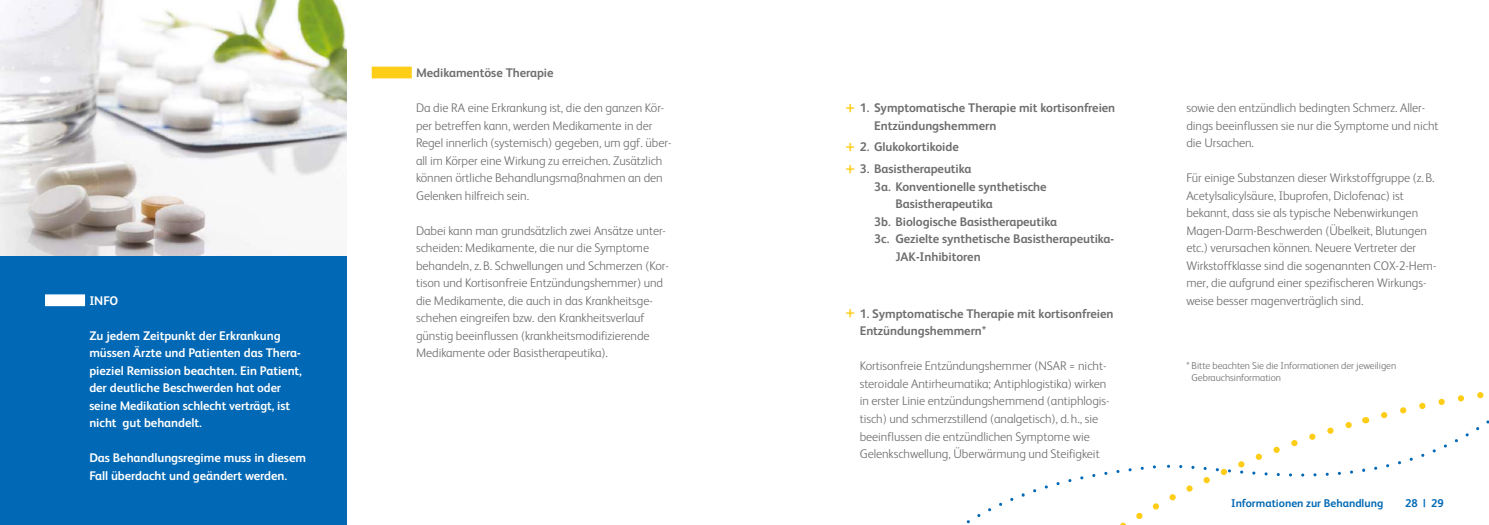
<style>
.page{position:relative;width:1489px;height:525px;background:#fff}
.page>*{position:absolute;margin:0;border:0;box-sizing:border-box;transform-origin:0 0}
.t1{font:300 12.5px/17.5px "FS Albert";letter-spacing:-.005em;color:#6e6e6e}
.t2{font:700 12.5px/17.5px "FS Albert";letter-spacing:-.005em;color:#6e6e6e}
.t3{font:700 12.5px/17.5px "FS Albert";letter-spacing:-.005em;color:#fff}
.t4{font:700 11.25px "FS Albert";color:#0068b4}
.t5{font:300 10px/12px "FS Albert";letter-spacing:-.005em;color:#6e6e6e}
.s1{font-weight:400;font-size:18.75px;color:#fecd17}
</style>
<div class="page">
<img style="left:0;top:0;width:347px;height:256px">
<div style="left:0;top:256px;width:347px;height:268px;background:#0068b4"></div>
<div style="left:45px;top:294px;width:40px;height:12px;background:#fff"></div>
<div style="left:372px;top:67px;width:40px;height:11px;background:#fecd17"></div>
<svg style="left:1116px;top:417px;width:249px;height:107px"></svg>
<svg style="left:1374px;top:392px;width:115px;height:77px"></svg>
<p class="t3" style="left:89px;top:291px;width:30px">INFO</p>
<p class="t3" style="left:89px;top:326px;width:214px">Zu jedem Zeitpunkt der Erkrankung müssen Ärzte und Patienten das Thera&shy;pieziel Remission beachten. Ein Patient, der deutliche Beschwerden hat oder seine Medikation schlecht verträgt, ist nicht gut behandelt.</p>
<p class="t3" style="left:89px;top:449px;width:218px">Das Behandlungsregime muss in diesem<br>Fall überdacht und geändert werden.</p>
<p class="t2" style="left:416px;top:64px;width:139px">Medikamentöse Therapie</p>
<p class="t1" style="left:416px;top:99px;width:257px">Da die RA eine Erkrankung ist, die den ganzen Kör&shy;per betreffen kann, werden Medikamente in der Regel innerlich (systemisch) gegeben, um ggf. über&shy;all im Körper eine Wirkung zu erreichen. Zusätzlich können örtliche Behandlungsmaßnahmen an den Gelenken hilfreich sein.</p>
<p class="t1" style="left:416px;top:221px;width:254px">Dabei kann man grundsätzlich zwei Ansätze unter&shy;scheiden: Medikamente, die nur die Symptome behandeln, z.B. Schwellungen und Schmerzen (Kor&shy;tison und Kortisonfreie Entzündungshemmer) und die Medikamente, die auch in das Krankheitsge&shy;schehen eingreifen bzw. den Krankheitsverlauf günstig beeinflussen (krankheitsmodifizierende Medikamente oder Basistherapeutika).</p>
<p class="t2" style="left:874px;top:99px;width:242px;text-indent:-29px"><span class="s1">+</span> 1. Symptomatische Therapie mit kortisonfreien<br>Entzündungshemmern</p>
<p class="t2" style="left:845px;top:136px;width:127px;line-height:21.9px"><span class="s1">+</span> 2. Glukokortikoide <span class="s1">+</span> 3. Basistherapeutika</p>
<p class="t2" style="left:874px;top:178px;width:174px">3a. Konventionelle synthetische</p>
<p class="t2" style="left:895px;top:195px;width:99px">Basistherapeutika</p>
<p class="t2" style="left:874px;top:213px;width:184px">3b. Biologische Basistherapeutika</p>
<p class="t2" style="left:874px;top:230px;width:241px">3c. Gezielte synthetische Basistherapeutika-</p>
<p class="t2" style="left:895px;top:248px;width:87px">JAK-Inhibitoren</p>
<p class="t2" style="left:859px;top:304px;width:255px;text-indent:-14px"><span class="s1">+</span> 1. Symptomatische Therapie mit kortisonfreien<br>Entzündungshemmern*</p>
<p class="t1" style="left:859px;top:357px;width:251px">Kortisonfreie Entzündungshemmer (NSAR = nicht&shy;steroidale Antirheumatika; Antiphlogistika) wirken in erster Linie entzündungshemmend (antiphlogis&shy;tisch) und schmerzstillend (analgetisch), d.h., sie beeinflussen die entzündlichen Symptome wie Gelenkschwellung, Überwärmung und Steifigkeit</p>
<p class="t1" style="left:1186px;top:99px;width:254px">sowie den entzündlich bedingten Schmerz. Aller&shy;dings beeinflussen sie nur die Symptome und nicht die Ursachen.</p>
<p class="t1" style="left:1186px;top:169px;width:251px">Für einige Substanzen dieser Wirkstoffgruppe (z.B.<br>Acetylsalicylsäure, Ibuprofen, Diclofenac) ist bekannt, dass sie als typische Nebenwirkungen Magen-Darm-Beschwerden (Übelkeit, Blutungen etc.) verursachen können. Neuere Vertreter der Wirkstoffklasse sind die sogenannten COX-2-Hem&shy;mer, die aufgrund einer spezifischeren Wirkungs&shy;weise besser magenverträglich sind.</p>
<p class="t5" style="left:1191px;top:359px;width:206px;text-indent:-5px">* Bitte beachten Sie die Informationen der jeweiligen<br>Gebrauchsinformation</p>
<p class="t4" style="left:1230px;top:496px;width:154px">Informationen zur Behandlung</p>
<p class="t4" style="left:1404px;top:496px;width:40px">28 | 29</p>
</div>
